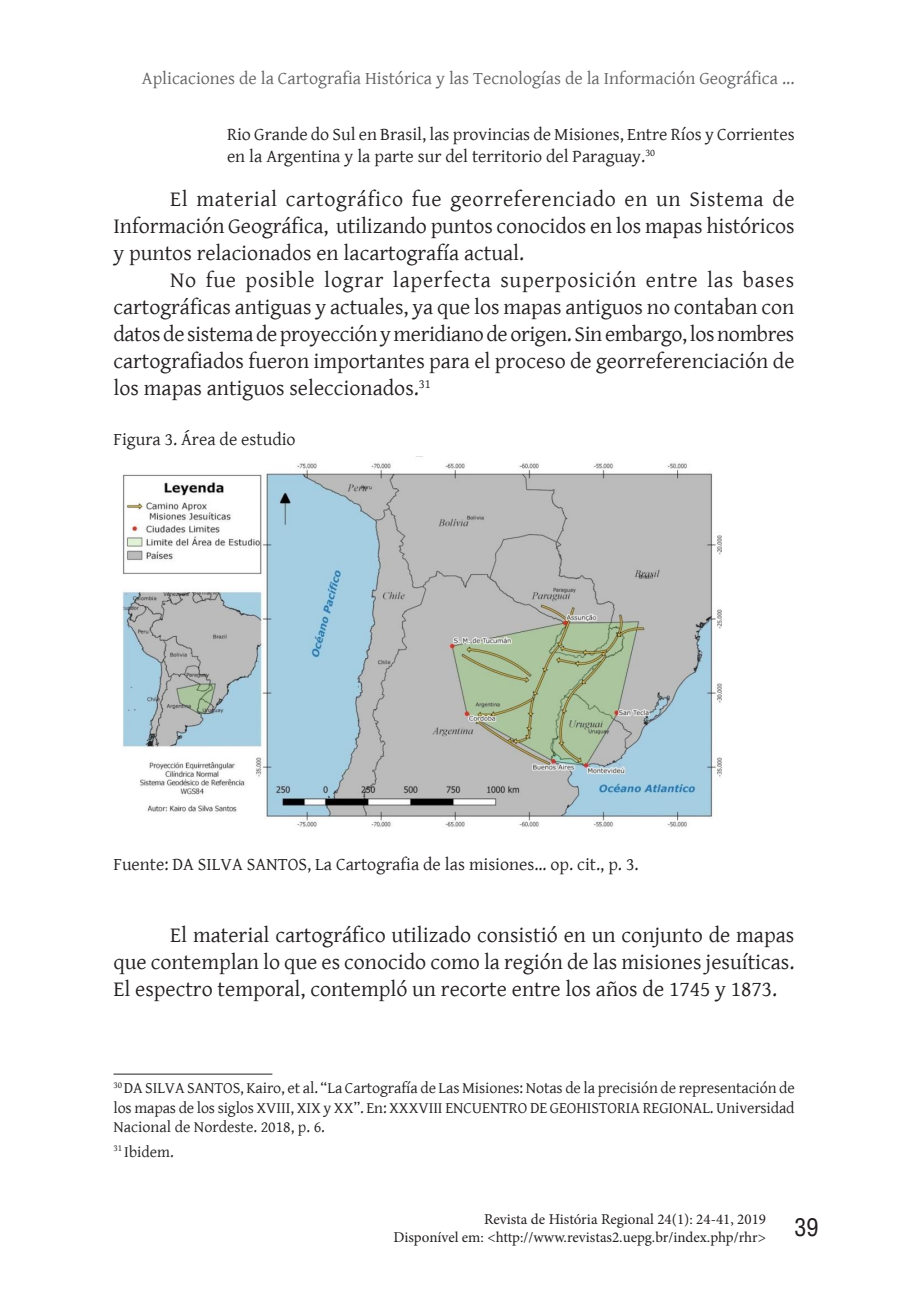
<style>
.page{position:relative;width:908px;height:1304px;background:#fff}
.page>*{position:absolute;margin:0;border:0;box-sizing:border-box;transform-origin:0 0}
.Texto_estrangeiro{font:22px/27px "Gentium Basic";color:#231f20;text-align:justify}
.Citação{font:18px/21.6px "Gentium Basic";color:#231f20}
.legenda{font:18px "Gentium Basic";color:#231f20}
.t1{font:18px "Gentium Basic";color:#636366}
.Nota_de_rodapé{font:16px/19.2px "Gentium Basic";color:#231f20;text-align:justify}
.t2{font:15px/18px "Minion Pro";color:#231f20}
</style>
<div class="page">
<img style="left:122px;top:456px;width:598px;height:371px">
<hr style="left:113px;top:1074px;width:159px;height:1px;background:#231f20">
<p class="t1" style="left:142px;top:65px;width:653px">Aplicaciones de la Cartografia Histórica y las Tecnologías de la Información Geográfica ...</p>
<p class="Citação" style="left:227px;top:123px;width:569px">Rio Grande do Sul en Brasil, las provincias de Misiones, Entre Ríos y Corrientes en la Argentina y la parte sur del territorio del Paraguay.<sup>30</sup></p>
<p class="Texto_estrangeiro" style="left:113px;top:185px;width:682px;text-indent:57px">El material cartográfico fue georreferenciado en un Sistema de Información Geográfica, utilizando puntos conocidos en los mapas históricos y puntos relacionados en lacartografía actual.</p>
<p class="Texto_estrangeiro" style="left:113px;top:266px;width:682px;text-indent:57px">No fue posible lograr laperfecta superposición entre las bases cartográficas antiguas y actuales, ya que los mapas antiguos no contaban con datos de sistema de proyección y meridiano de origen. Sin embargo, los nombres cartografiados fueron importantes para el proceso de georreferenciación de los mapas antiguos seleccionados.<sup>31</sup></p>
<p class="legenda" style="left:113px;top:426px;width:183px">Figura 3. Área de estudio</p>
<p class="legenda" style="left:113px;top:850px;width:526px">Fuente: DA SILVA SANTOS, La Cartografia de las misiones… op. cit., p. 3.</p>
<p class="Texto_estrangeiro" style="left:113px;top:921px;width:682px;text-indent:57px">El material cartográfico utilizado consistió en un conjunto de mapas que contemplan lo que es conocido como la región de las misiones jesuíticas.<br>El espectro temporal, contempló un recorte entre los años de 1745 y 1873.</p>
<p class="Nota_de_rodapé" style="left:113px;top:1078px;width:682px"><sup>30</sup> DA SILVA SANTOS, Kairo, et al. “La Cartografía de Las Misiones: Notas de la precisión de representación de los mapas de los siglos XVIII, XIX y XX”. En: XXXVIII ENCUENTRO DE GEOHISTORIA REGIONAL. Universidad Nacional de Nordeste. 2018, p. 6.</p>
<p class="Nota_de_rodapé" style="left:113px;top:1141px;width:62px"><sup>31</sup> Ibidem.</p>
<p class="t2" style="left:393px;top:1210px;width:426px;text-indent:90px">Revista de História Regional 24(1): 24-41, 2019<br>Disponível em: &lt;http://www.revistas2.uepg.br/index.php/rhr&gt; <sup>39</sup></p>
</div>
